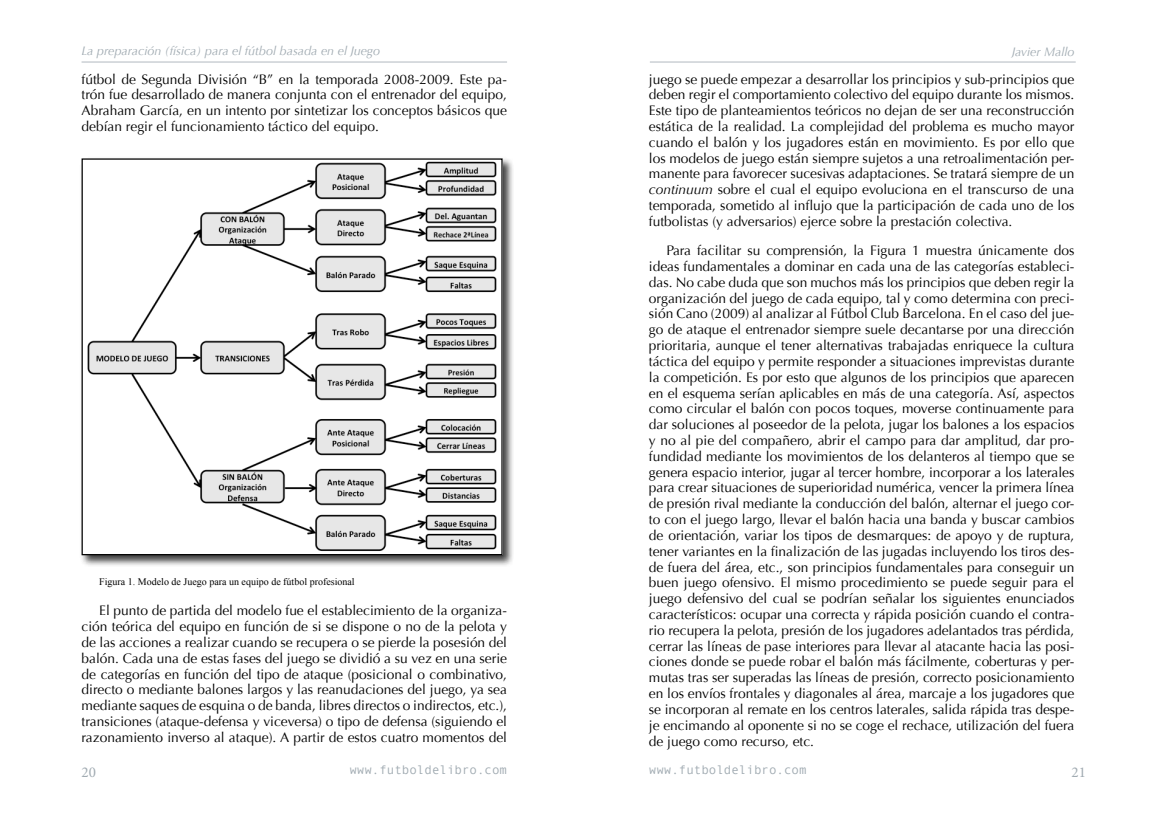
<style>
.page{position:relative;width:1156px;height:826px;background:#fff}
.page>*{position:absolute;margin:0;border:0;box-sizing:border-box;transform-origin:0 0}
.t1{font:15px "Minion Pro";color:#a1abb2}
.t2{font:13.75px/15.8px "Optima";color:#000;text-align:justify}
.t3{font:italic 12.5px "Optima";color:#a1abb2}
.t4{font:12.5px "Andale Mono";color:#a1abb2}
.t5{font:10px "Times New Roman";color:#000}
.s1{font-style:italic}
</style>
<div class="page">
<hr style="left:81px;top:61px;width:426px;height:2px;background:#c1c7cc">
<hr style="left:649px;top:61px;width:426px;height:2px;background:#c1c7cc">
<div style="left:80px;top:156px;width:434px;height:411px;background:#000;opacity:.75"></div>
<img style="left:83px;top:160px;width:417px;height:393px">
<p class="t3" style="left:81px;top:44px;width:300px">La preparación (física) para el fútbol basada en el Juego</p>
<p class="t3" style="left:1011px;top:45px;width:64px">Javier Mallo</p>
<p class="t2" style="left:81px;top:71px;width:427px">fútbol de Segunda División “B” en la temporada 2008-2009. Este pa&shy;trón fue desarrollado de manera conjunta con el entrenador del equipo, Abraham García, en un intento por sintetizar los conceptos básicos que debían regir el funcionamiento táctico del equipo.</p>
<p class="t5" style="left:99px;top:575px;width:257px">Figura 1. Modelo de Juego para un equipo de fútbol profesional</p>
<p class="t2" style="left:82px;top:603px;width:427px;text-indent:18px">El punto de partida del modelo fue el establecimiento de la organiza&shy;ción teórica del equipo en función de si se dispone o no de la pelota y de las acciones a realizar cuando se recupera o se pierde la posesión del balón. Cada una de estas fases del juego se dividió a su vez en una serie de categorías en función del tipo de ataque (posicional o combinativo, directo o mediante balones largos y las reanudaciones del juego, ya sea mediante saques de esquina o de banda, libres directos o indirectos, etc.), transiciones (ataque-defensa y viceversa) o tipo de defensa (siguiendo el razonamiento inverso al ataque). A partir de estos cuatro momentos del</p>
<p class="t2" style="left:648px;top:71px;width:427px">juego se puede empezar a desarrollar los principios y sub-principios que deben regir el comportamiento colectivo del equipo durante los mismos.<br>Este tipo de planteamientos teóricos no dejan de ser una reconstrucción estática de la realidad. La complejidad del problema es mucho mayor cuando el balón y los jugadores están en movimiento. Es por ello que los modelos de juego están siempre sujetos a una retroalimentación per&shy;manente para favorecer sucesivas adaptaciones. Se tratará siempre de un <span class="s1">continuum</span> sobre el cual el equipo evoluciona en el transcurso de una temporada, sometido al influjo que la participación de cada uno de los futbolistas (y adversarios) ejerce sobre la prestación colectiva.</p>
<p class="t2" style="left:648px;top:243px;width:427px;text-indent:18px">Para facilitar su comprensión, la Figura 1 muestra únicamente dos ideas fundamentales a dominar en cada una de las categorías estableci&shy;das. No cabe duda que son muchos más los principios que deben regir la organización del juego de cada equipo, tal y como determina con preci&shy;sión Cano (2009) al analizar al Fútbol Club Barcelona. En el caso del jue&shy;go de ataque el entrenador siempre suele decantarse por una dirección prioritaria, aunque el tener alternativas trabajadas enriquece la cultura táctica del equipo y permite responder a situaciones imprevistas durante la competición. Es por esto que algunos de los principios que aparecen en el esquema serían aplicables en más de una categoría. Así, aspectos como circular el balón con pocos toques, moverse continuamente para dar soluciones al poseedor de la pelota, jugar los balones a los espacios y no al pie del compañero, abrir el campo para dar amplitud, dar pro&shy;fundidad mediante los movimientos de los delanteros al tiempo que se genera espacio interior, jugar al tercer hombre, incorporar a los laterales para crear situaciones de superioridad numérica, vencer la primera línea de presión rival mediante la conducción del balón, alternar el juego cor&shy;to con el juego largo, llevar el balón hacia una banda y buscar cambios de orientación, variar los tipos de desmarques: de apoyo y de ruptura, tener variantes en la finalización de las jugadas incluyendo los tiros des&shy;de fuera del área, etc., son principios fundamentales para conseguir un buen juego ofensivo. El mismo procedimiento se puede seguir para el juego defensivo del cual se podrían señalar los siguientes enunciados característicos: ocupar una correcta y rápida posición cuando el contra&shy;rio recupera la pelota, presión de los jugadores adelantados tras pérdida, cerrar las líneas de pase interiores para llevar al atacante hacia las posi&shy;ciones donde se puede robar el balón más fácilmente, coberturas y per&shy;mutas tras ser superadas las líneas de presión, correcto posicionamiento en los envíos frontales y diagonales al área, marcaje a los jugadores que se incorporan al remate en los centros laterales, salida rápida tras despe&shy;je encimando al oponente si no se coge el rechace, utilización del fuera de juego como recurso, etc.</p>
<p class="t4" style="left:349px;top:762px;width:159px">www.futboldelibro.com</p>
<p class="t4" style="left:648px;top:762px;width:159px">www.futboldelibro.com</p>
<p class="t1" style="left:81px;top:761px;width:16px">20</p>
<p class="t1" style="left:1071px;top:761px;width:16px">21</p>
</div>
